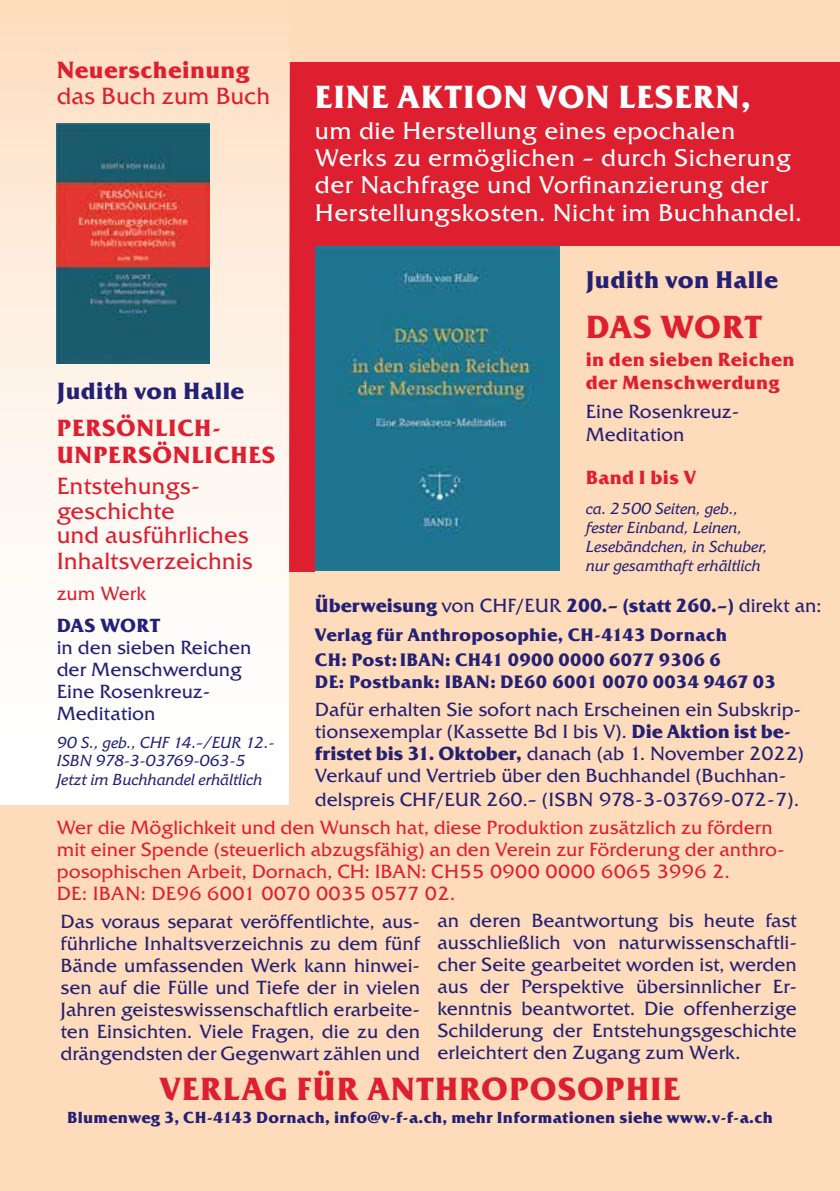
<style>
.page{position:relative;width:840px;height:1191px;background:#fff}
.page>*{position:absolute;margin:0;border:0;box-sizing:border-box;transform-origin:0 0}
.t1{font:700 32px "Friz Quadrata Std";letter-spacing:.03em;color:#de1f30}
.t2{font:700 32px "Friz Quadrata Std";color:#fff}
.t3{font:24px/27.4px "Friz Quadrata Std";letter-spacing:.02em;color:#fff}
.t4{font:700 24px "Friz Quadrata Std";letter-spacing:.02em;color:#232075}
.t5{font:23.4px/25px "Friz Quadrata Std";color:#de1f30}
.t6{font:700 23.4px/27px "Friz Quadrata Std";letter-spacing:.03em;color:#de1f30}
.t7{font:700 23.4px "Friz Quadrata Std";letter-spacing:.02em;color:#232075}
.t8{font:19px/22px "Friz Quadrata Std";color:#232075}
.t9{font:19px/22px "Friz Quadrata Std";color:#de1f30}
.t10{font:700 19px "Friz Quadrata Std";color:#232075}
.t11{font:700 19px/22.4px "Friz Quadrata Std";letter-spacing:.025em;color:#de1f30}
.t12{font:700 18px/24.8px "Friz Quadrata Std";letter-spacing:.02em;color:#232075}
.t13{font:italic 16px/19px "Friz Quadrata Std";color:#232075}
.t14{font:700 16px "Friz Quadrata Std";letter-spacing:.02em;color:#232075}
.s1{font-weight:400}
.s2{font-weight:700}
</style>
<div class="page">
<div style="left:289px;top:61px;width:550px;height:185px;background:#de1f30"></div>
<div style="left:289px;top:0;width:550px;height:61px;background:#fedbba"></div>
<img style="left:315px;top:246px;width:244px;height:325px">
<div style="left:0;top:806px;width:839px;height:385px;background:#fedbba"></div>
<div style="left:560px;top:246px;width:279px;height:325px;background:#fedbba"></div>
<div style="left:289px;top:571px;width:550px;height:235px;background:#fedbba"></div>
<div style="left:289px;top:246px;width:26px;height:325px;background:#de1f30"></div>
<div style="left:0;top:0;width:289px;height:806px;background:linear-gradient(to bottom,#fddfc3,#feffff)"></div>
<img style="left:57px;top:124px;width:152px;height:240px">
<p class="t6" style="left:57px;top:56px;width:194px">Neuerscheinung</p>
<p class="t5" style="left:57px;top:83px;width:215px">das Buch zum Buch</p>
<p class="t7" style="left:57px;top:376px;width:188px">Judith von Halle</p>
<p class="t6" style="left:57px;top:414px;width:220px">Persönlich-<br>Unpersönliches</p>
<p class="t5" style="left:57px;top:473px;width:197px">Entstehungs&shy;geschichte<br>und ausführliches<br>Inhaltsverzeichnis</p>
<p class="t9" style="left:57px;top:582px;width:91px">zum Werk</p>
<p class="t10" style="left:57px;top:613px;width:105px">Das Wort</p>
<p class="t8" style="left:57px;top:636px;width:196px">in den sieben Reichen der Menschwerdung<br>Eine Rosenkreuz-<br>Meditation</p>
<p class="t13" style="left:57px;top:733px;width:219px;line-height:18.4px">90 S., geb., CHF 14.–/EUR 12.-<br>ISBN 978-3-03769-063-5<br>Jetzt im Buchhandel erhältlich</p>
<h1 class="t2" style="left:315px;top:78px;width:20px">EINE</h1>
<h1 class="t2" style="left:397px;top:78px;width:69px">AKTION</h1>
<h1 class="t2" style="left:536px;top:78px;width:103px">VON LESERN</h1>
<h1 class="t2" style="left:740px;top:78px;width:11px">,</h1>
<p class="t3" style="left:315px;top:116px;width:488px">um die Herstellung eines epochalen Werks zu ermöglichen – durch Sicherung der Nachfrage und Vorfinanzierung der Herstellungskosten. Nicht im Buchhandel.</p>
<p class="t4" style="left:585px;top:265px;width:193px">Judith von Halle</p>
<h1 class="t1" style="left:585px;top:307px;width:132px">DAS WORT</h1>
<p class="t11" style="left:585px;top:348px;width:210px">in den sieben Reichen der Menschwerdung</p>
<p class="t8" style="left:585px;top:400px;width:155px">Eine Rosenkreuz-<br>Meditation</p>
<p class="t11" style="left:585px;top:466px;width:112px">Band I bis V</p>
<p class="t13" style="left:585px;top:499px;width:183px">ca. 2500 Seiten, geb., fester Einband, Leinen,<br>Lesebändchen, in Schuber, nur gesamthaft erhältlich</p>
<p class="t10" style="left:315px;top:594px;width:507px">Überweisung <span class="s1">von CHF/EUR</span> 200.– (statt 260.–) <span class="s1">direkt an:</span></p>
<p class="t12" style="left:315px;top:622px;width:413px">Verlag für Anthroposophie, CH-4143 Dornach<br>CH: Post: IBAN: CH41 0900 0000 6077 9306 6</p>
<p class="t12" style="left:315px;top:669px;width:462px">DE: Postbank: IBAN: DE60 6001 0070 0034 9467 03</p>
<p class="t8" style="left:315px;top:698px;width:490px">Dafür erhalten Sie sofort nach Erscheinen ein Subskrip&shy;tionsexemplar (Kassette Bd I bis V). <span class="s2">Die Aktion ist be&shy;fristet bis 31. Oktober,</span> danach (ab 1. November 2022)<br>Verkauf und Vertrieb über den Buchhandel (Buchhan&shy;delspreis CHF/EUR 260.– (ISBN 978-3-03769-072-7).</p>
<p class="t9" style="left:57px;top:816px;width:729px">Wer die Möglichkeit und den Wunsch hat, diese Produktion zusätzlich zu fördern mit einer Spende (steuerlich abzugsfähig) an den Verein zur Förderung der anthro&shy;posophischen Arbeit, Dornach, CH: IBAN: CH55 0900 0000 6065 3996 2.<br>DE: IBAN: DE96 6001 0070 0035 0577 02.</p>
<p class="t8" style="left:60px;top:909px;width:361px;text-align:justify">Das voraus separat veröffentlichte, aus&shy;führliche Inhaltsverzeichnis zu dem fünf Bände umfassenden Werk kann hinwei&shy;sen auf die Fülle und Tiefe der in vielen Jahren geisteswissenschaftlich erarbeite&shy;ten Einsichten. Viele Fragen, die zu den drängendsten der Gegenwart zählen und</p>
<p class="t8" style="left:437px;top:909px;width:361px;text-align:justify">an deren Beantwortung bis heute fast ausschließlich von naturwissenschaftli&shy;cher Seite gearbeitet worden ist, werden aus der Perspektive übersinnlicher Er&shy;kenntnis beantwortet. Die offenherzige Schilderung der Entstehungsgeschichte erleichtert den Zugang zum Werk.</p>
<h1 class="t1" style="left:160px;top:1069px;width:521px">Verlag für Anthroposophie</h1>
<p class="t14" style="left:67px;top:1107px;width:706px">Blumenweg 3, CH-4143 Dornach, info@v-f-a.ch, mehr Informationen siehe www.v-f-a.ch</p>
</div>
